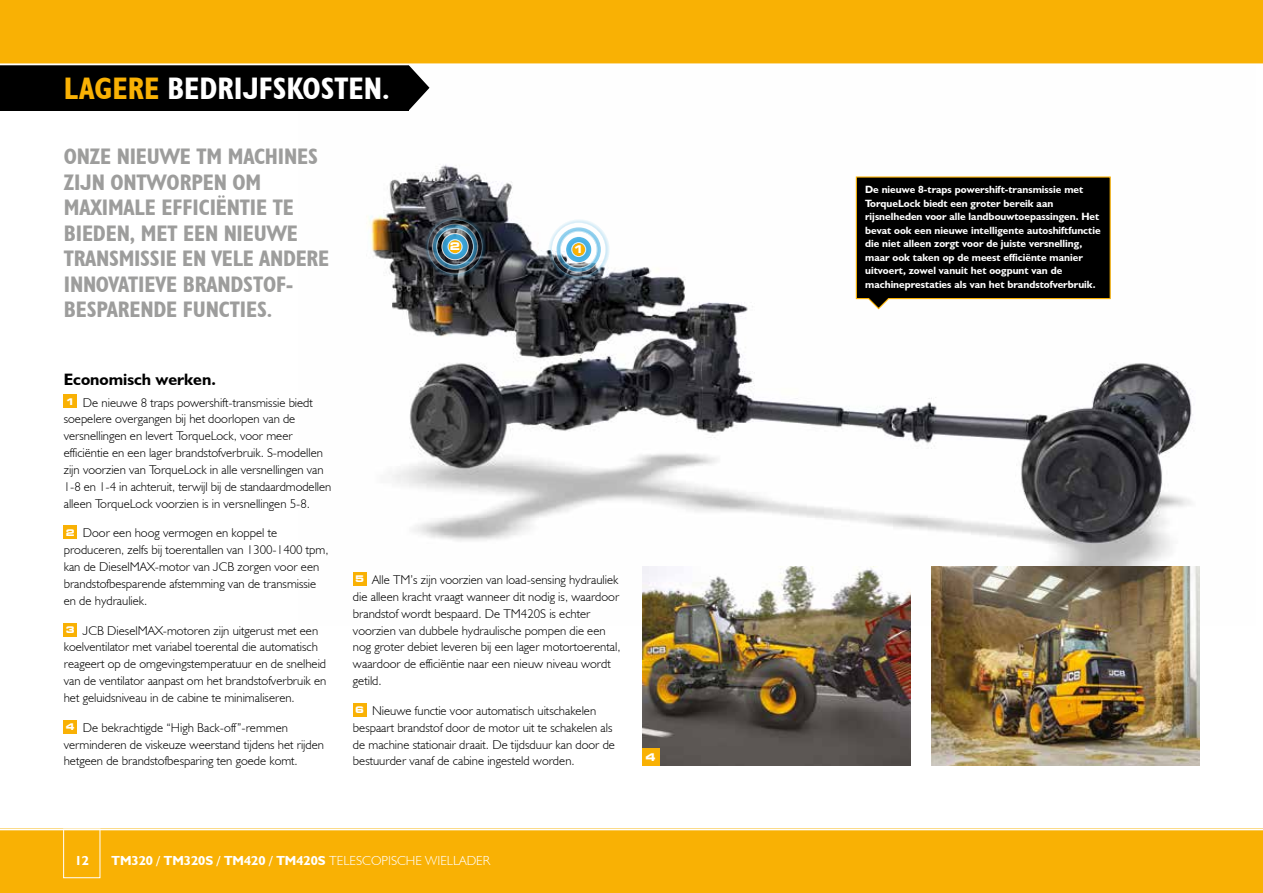
<style>
.page{position:relative;width:1263px;height:893px;background:#fff}
.page>*{position:absolute;margin:0;border:0;box-sizing:border-box;transform-origin:0 0}
.t1{font:700 condensed 31.2px "JCB Euro";color:#fff}
.t2{font:700 condensed 22.5px/25.5px "JCB Euro";letter-spacing:-.005em;color:#9d9d9c}
.t3{font:700 16.5px "JCB Euro";color:#000}
.t4{font:700 13.2px "JCB Euro";color:#fff}
.t5{font:300 12.75px/17px "JCB Euro";color:#000}
.t6{font:700 10.5px/13.5px "JCB Euro";color:#fff}
.t7{font:700 expanded 10.5px "Square 721 BT";color:#fff}
.s1{color:#f9b104}
.s2{font-family:"Square 721 BT";font-weight:700;font-stretch:expanded;font-size:9.15px;color:#fff}
.s3{font-weight:300}
</style>
<div class="page">
<img style="left:353px;top:87px;width:847px;height:538px">
<div style="left:0;top:829px;width:1263px;height:64px;background:#f9b104"></div>
<svg style="left:409px;top:65px;width:20px;height:45px"></svg>
<div style="left:0;top:54px;width:409px;height:57px;background:#000"></div>
<div style="left:0;top:0;width:1263px;height:64px;background:#f9b104"></div>
<div style="left:64px;top:395px;width:13px;height:13px;background:#f9b104"></div>
<div style="left:64px;top:526px;width:13px;height:13px;background:#f9b104"></div>
<div style="left:64px;top:623px;width:13px;height:13px;background:#f9b104"></div>
<div style="left:64px;top:720px;width:13px;height:13px;background:#f9b104"></div>
<div style="left:63px;top:829px;width:37px;height:49px;border:1px solid #fff"></div>
<div style="left:353px;top:572px;width:13px;height:13px;background:#f9b104"></div>
<div style="left:353px;top:703px;width:13px;height:13px;background:#f9b104"></div>
<svg style="left:855px;top:176px;width:256px;height:134px;background:#201e1a"></svg>
<img style="left:642px;top:567px;width:268px;height:198px">
<img style="left:931px;top:567px;width:268px;height:198px">
<div style="left:642px;top:748px;width:17px;height:17px;background:#f9b104"></div>
<svg style="left:423px;top:214px;width:64px;height:65px;background:#44555c"></svg>
<svg style="left:546px;top:217px;width:65px;height:65px"></svg>
<hr style="left:0;top:64px;width:1263px;height:1px;background:#fff">
<hr style="left:0;top:829px;width:1263px;height:1px;background:#fff">
<h1 class="t1" style="left:64px;top:69px;width:327px"><span class="s1">LAGERE</span> BEDRIJFSKOSTEN.</h1>
<h2 class="t2" style="left:64px;top:143px;width:267px">ONZE NIEUWE TM MACHINES<br>ZIJN ONTWORPEN OM<br>MAXIMALE EFFICIËNTIE TE<br>BIEDEN, MET EEN NIEUWE<br>TRANSMISSIE EN VELE ANDERE<br>INNOVATIEVE BRANDSTOF-<br>BESPARENDE FUNCTIES.</h2>
<p class="t7" style="left:450px;top:240px;width:12px">2</p>
<p class="t7" style="left:573px;top:243px;width:12px">1</p>
<p class="t3" style="left:64px;top:369px;width:154px">Economisch werken.</p>
<p class="t5" style="left:64px;top:393px;width:269px"><span class="s2">1</span> De nieuwe 8 traps powershift-transmissie biedt soepelere overgangen bij het doorlopen van de versnellingen en levert TorqueLock, voor meer efficiëntie en een lager brandstofverbruik. S‑modellen zijn voorzien van TorqueLock in alle versnellingen van 1‑8 en 1‑4 in achteruit, terwijl bij de standaardmodellen alleen TorqueLock voorzien is in versnellingen 5‑8.</p>
<p class="t5" style="left:64px;top:524px;width:266px"><span class="s2">2</span> Door een hoog vermogen en koppel te produceren, zelfs bij toerentallen van 1300‑1400 tpm, kan de DieselMAX-motor van JCB zorgen voor een brandstofbesparende afstemming van de transmissie en de hydrauliek.</p>
<p class="t5" style="left:64px;top:621px;width:264px"><span class="s2">3</span> JCB DieselMAX-motoren zijn uitgerust met een koelventilator met variabel toerental die automatisch reageert op de omgevingstemperatuur en de snelheid van de ventilator aanpast om het brandstofverbruik en het geluidsniveau in de cabine te minimaliseren.</p>
<p class="t5" style="left:64px;top:719px;width:262px"><span class="s2">4</span> De bekrachtigde “High Back-off”-remmen verminderen de viskeuze weerstand tijdens het rijden hetgeen de brandstofbesparing ten goede komt.</p>
<p class="t5" style="left:353px;top:571px;width:269px"><span class="s2">5</span> Alle TM’s zijn voorzien van load‑sensing hydrauliek die alleen kracht vraagt wanneer dit nodig is, waardoor brandstof wordt bespaard. De TM420S is echter voorzien van dubbele hydraulische pompen die een nog groter debiet leveren bij een lager motortoerental, waardoor de efficiëntie naar een nieuw niveau wordt getild.</p>
<p class="t5" style="left:353px;top:702px;width:264px"><span class="s2">6</span> Nieuwe functie voor automatisch uitschakelen bespaart brandstof door de motor uit te schakelen als de machine stationair draait. De tijdsduur kan door de bestuurder vanaf de cabine ingesteld worden.</p>
<p class="t7" style="left:645px;top:751px;width:12px">4</p>
<p class="t4" style="left:75px;top:852px;width:16px">12</p>
<p class="t4" style="left:112px;top:852px;width:380px">TM320 / TM320S / TM420 / TM420S <span class="s3">TELESCOPISCHE WIELLADER</span></p>
<p class="t6" style="left:865px;top:182px;width:237px">De nieuwe 8‑traps powershift-transmissie met TorqueLock biedt een groter bereik aan rijsnelheden voor alle landbouwtoepassingen. Het bevat ook een nieuwe intelligente autoshiftfunctie die niet alleen zorgt voor de juiste versnelling, maar ook taken op de meest efficiënte manier uitvoert, zowel vanuit het oogpunt van de machineprestaties als van het brandstofverbruik.</p>
</div>
